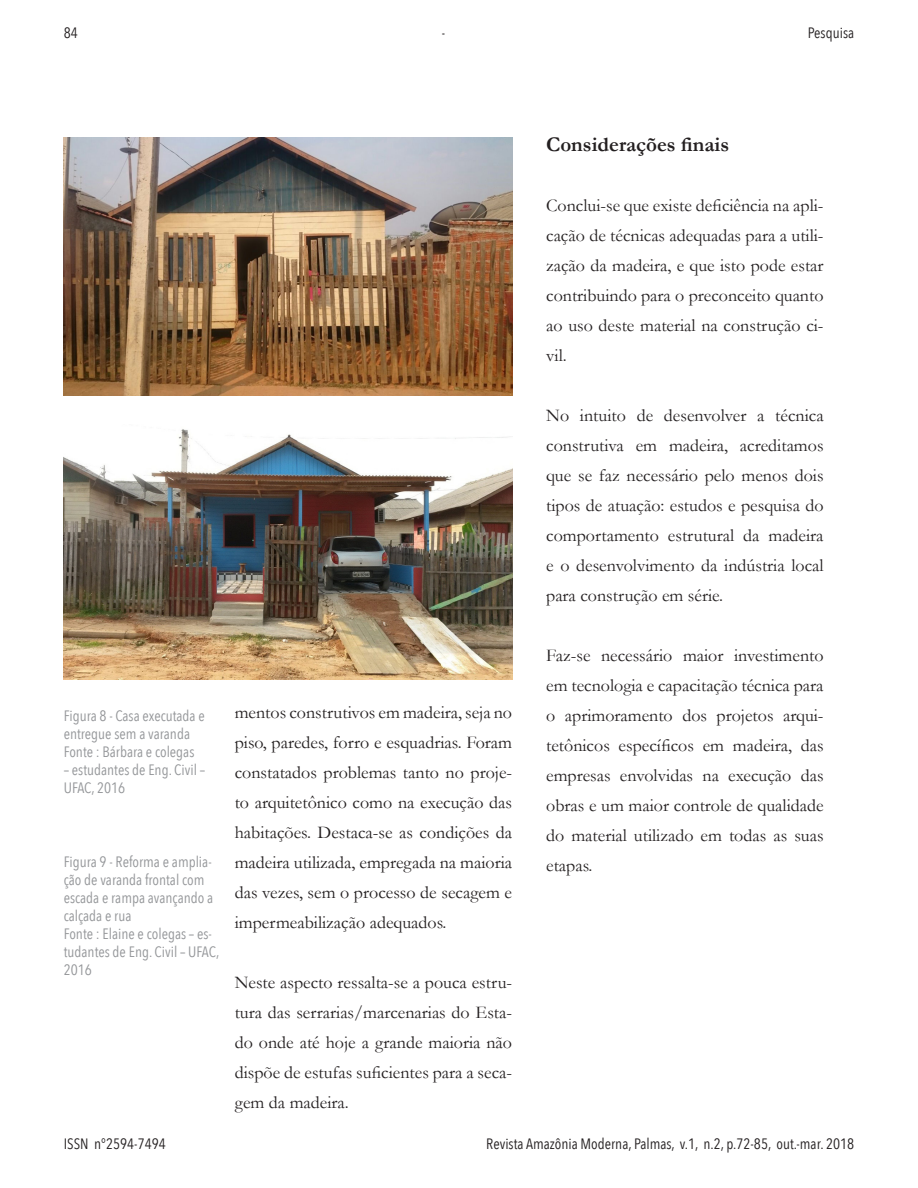
<style>
.page{position:relative;width:918px;height:1188px;background:#fff}
.page>*{position:absolute;margin:0;border:0;box-sizing:border-box;transform-origin:0 0}
.t1{font:700 21px "Garamond";color:#231f20}
.t2{font:18px/30px "Garamond";color:#231f20;text-align:justify}
.t3{font:15px/18px "Avenir Next Condensed";color:#939598}
.t4{font:15px "Avenir Next Condensed";color:#231f20}
</style>
<div class="page">
<img style="left:64px;top:138px;width:448px;height:257px">
<img style="left:64px;top:429px;width:448px;height:250px">
<p class="t4" style="left:64px;top:20px;width:16px">84</p>
<p class="t4" style="left:442px;top:20px;width:5px">-</p>
<p class="t4" style="left:808px;top:20px;width:48px">Pesquisa</p>
<p class="t1" style="left:546px;top:130px;width:185px">Considerações finais</p>
<p class="t2" style="left:546px;top:190px;width:279px">Conclui-se que existe deficiência na apli&shy;cação de técnicas adequadas para a utili&shy;zação da madeira, e que isto pode estar contribuindo para o preconceito quanto ao uso deste material na construção ci&shy;vil.</p>
<p class="t3" style="left:64px;top:706px;width:143px">Figura 8 - Casa executada e entregue sem a varanda</p>
<p class="t3" style="left:64px;top:742px;width:132px">Fonte : Bárbara e colegas</p>
<p class="t3" style="left:64px;top:760px;width:143px">– estudantes de Eng. Civil –<br>UFAC, 2016</p>
<p class="t3" style="left:64px;top:852px;width:151px">Figura 9 - Reforma e amplia&shy;ção de varanda frontal com escada e rampa avançando a calçada e rua</p>
<p class="t3" style="left:64px;top:924px;width:157px">Fonte : Elaine e colegas – es&shy;tudantes de Eng. Civil – UFAC,<br>2016</p>
<p class="t2" style="left:235px;top:696px;width:279px">mentos construtivos em madeira, seja no piso, paredes, forro e esquadrias. Foram constatados problemas tanto no proje&shy;to arquitetônico como na execução das habitações. Destaca-se as condições da madeira utilizada, empregada na maioria das vezes, sem o processo de secagem e impermeabilização adequados.</p>
<p class="t2" style="left:235px;top:966px;width:279px">Neste aspecto ressalta-se a pouca estru&shy;tura das serrarias/marcenarias do Esta&shy;do onde até hoje a grande maioria não dispõe de estufas suficientes para a seca&shy;gem da madeira.</p>
<p class="t2" style="left:546px;top:400px;width:279px">No intuito de desenvolver a técnica construtiva em madeira, acreditamos que se faz necessário pelo menos dois tipos de atuação: estudos e pesquisa do comportamento estrutural da madeira e o desenvolvimento da indústria local para construção em série.</p>
<p class="t2" style="left:546px;top:640px;width:279px">Faz-se necessário maior investimento em tecnologia e capacitação técnica para o aprimoramento dos projetos arqui&shy;tetônicos específicos em madeira, das empresas envolvidas na execução das obras e um maior controle de qualidade do material utilizado em todas as suas etapas.</p>
<p class="t4" style="left:64px;top:1131px;width:104px">ISSN n°2594-7494</p>
<p class="t4" style="left:486px;top:1131px;width:369px">Revista Amazônia Moderna, Palmas, v.1, n.2, p.72-85, out.-mar. 2018</p>
</div>
